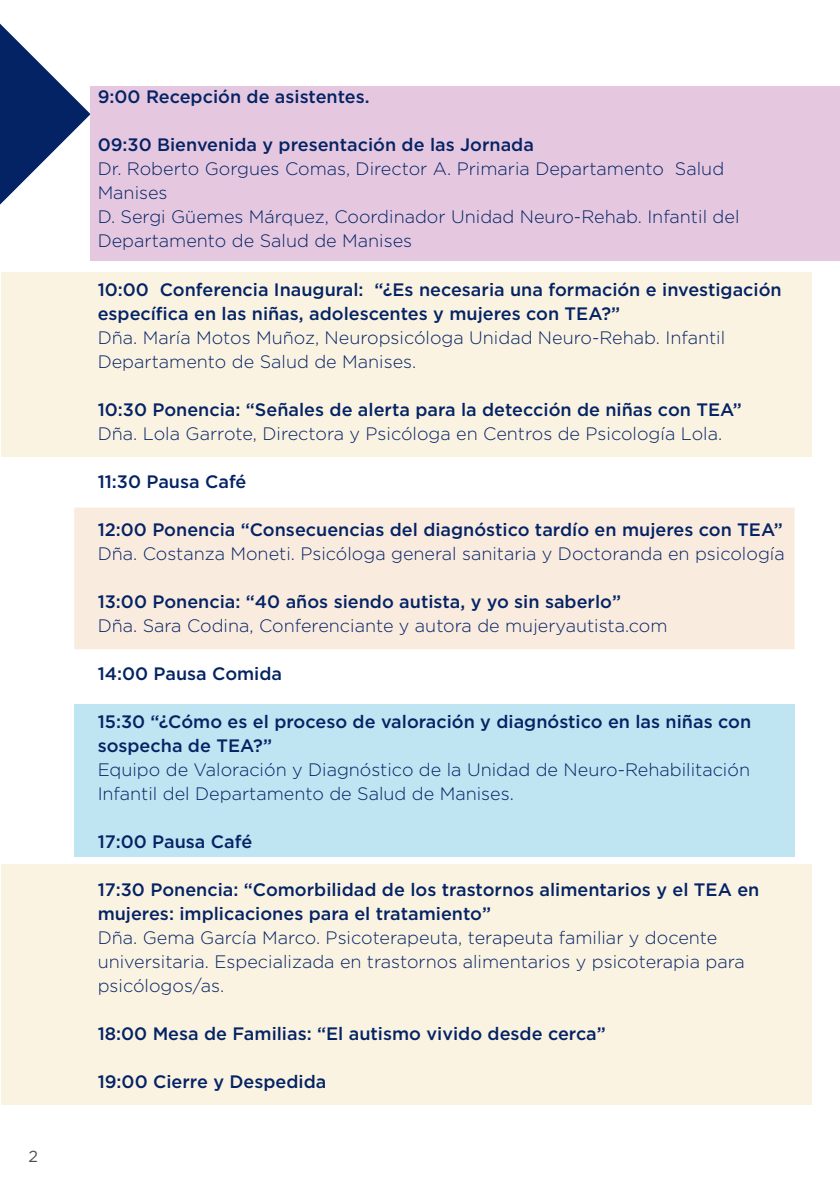
<style>
.page{position:relative;width:840px;height:1191px;background:#fff}
.page>*{position:absolute;margin:0;border:0;box-sizing:border-box;transform-origin:0 0}
.t1{font:300 18px/24px "Gotham";color:#042364}
.t2{font:500 18px/24px "Gotham";color:#042364}
.t3{font:16px "Gotham";color:#231f20}
.s1{font-weight:300}
.s2{font-weight:500}
</style>
<div class="page">
<div style="left:1px;top:864px;width:810px;height:241px;background:#fbf3e2"></div>
<div style="left:21px;top:1143px;width:40px;height:48px;border:2px solid #fff;border-radius:19px"></div>
<svg style="left:0;top:24px;width:90px;height:181px"></svg>
<div style="left:1px;top:272px;width:810px;height:184px;background:#fbf3e2"></div>
<div style="left:74px;top:705px;width:720px;height:152px;background:#bfe4f2"></div>
<div style="left:90px;top:86px;width:749px;height:175px;background:#e5c8e0"></div>
<div style="left:74px;top:507px;width:720px;height:142px;background:#faebdf"></div>
<p class="t3" style="left:28px;top:1146px;width:11px">2</p>
<p class="t2" style="left:98px;top:85px;width:273px">9:00 Recepción de asistentes.</p>
<p class="t2" style="left:98px;top:133px;width:437px">09:30 Bienvenida y presentación de las Jornada</p>
<p class="t1" style="left:98px;top:157px;width:627px">Dr. Roberto Gorgues Comas, Director A. Primaria Departamento Salud<br>Manises</p>
<p class="t1" style="left:98px;top:205px;width:643px">D. Sergi Güemes Márquez, Coordinador Unidad Neuro-Rehab. Infantil del<br>Departamento de Salud de Manises</p>
<p class="t2" style="left:98px;top:277px;width:685px">10:00 Conferencia Inaugural: “¿Es necesaria una formación e investigación específica en las niñas, adolescentes y mujeres con TEA?”<br><span class="s1">Dña. María Motos Muñoz, Neuropsicóloga Unidad Neuro-Rehab. Infantil Departamento de Salud de Manises.</span></p>
<p class="t1" style="left:98px;top:397px;width:645px"><span class="s2">10:30 Ponencia: “Señales de alerta para la detección de niñas con TEA”<br></span>Dña. Lola Garrote, Directora y Psicóloga en Centros de Psicología Lola.</p>
<p class="t2" style="left:98px;top:469px;width:150px">11:30 Pausa Café</p>
<p class="t1" style="left:98px;top:517px;width:688px"><span class="s2">12:00 Ponencia “Consecuencias del diagnóstico tardío en mujeres con TEA”<br></span>Dña. Costanza Moneti. Psicóloga general sanitaria y Doctoranda en psicología</p>
<p class="t1" style="left:98px;top:589px;width:571px"><span class="s2">13:00 Ponencia: “40 años siendo autista, y yo sin saberlo”<br></span>Dña. Sara Codina, Conferenciante y autora de mujeryautista.com</p>
<p class="t2" style="left:98px;top:661px;width:186px">14:00 Pausa Comida</p>
<p class="t2" style="left:98px;top:709px;width:654px">15:30 “¿Cómo es el proceso de valoración y diagnóstico en las niñas con sospecha de TEA?”</p>
<p class="t1" style="left:98px;top:757px;width:653px">Equipo de Valoración y Diagnóstico de la Unidad de Neuro-Rehabilitación<br>Infantil del Departamento de Salud de Manises.</p>
<p class="t2" style="left:98px;top:829px;width:156px">17:00 Pausa Café</p>
<p class="t2" style="left:98px;top:877px;width:663px">17:30 Ponencia: “Comorbilidad de los trastornos alimentarios y el TEA en mujeres: implicaciones para el tratamiento”</p>
<p class="t1" style="left:98px;top:925px;width:648px">Dña. Gema García Marco. Psicoterapeuta, terapeuta familiar y docente universitaria. Especializada en trastornos alimentarios y psicoterapia para psicólogos/as.</p>
<p class="t2" style="left:98px;top:1021px;width:509px">18:00 Mesa de Familias: “El autismo vivido desde cerca”</p>
<p class="t2" style="left:98px;top:1069px;width:230px">19:00 Cierre y Despedida</p>
</div>
